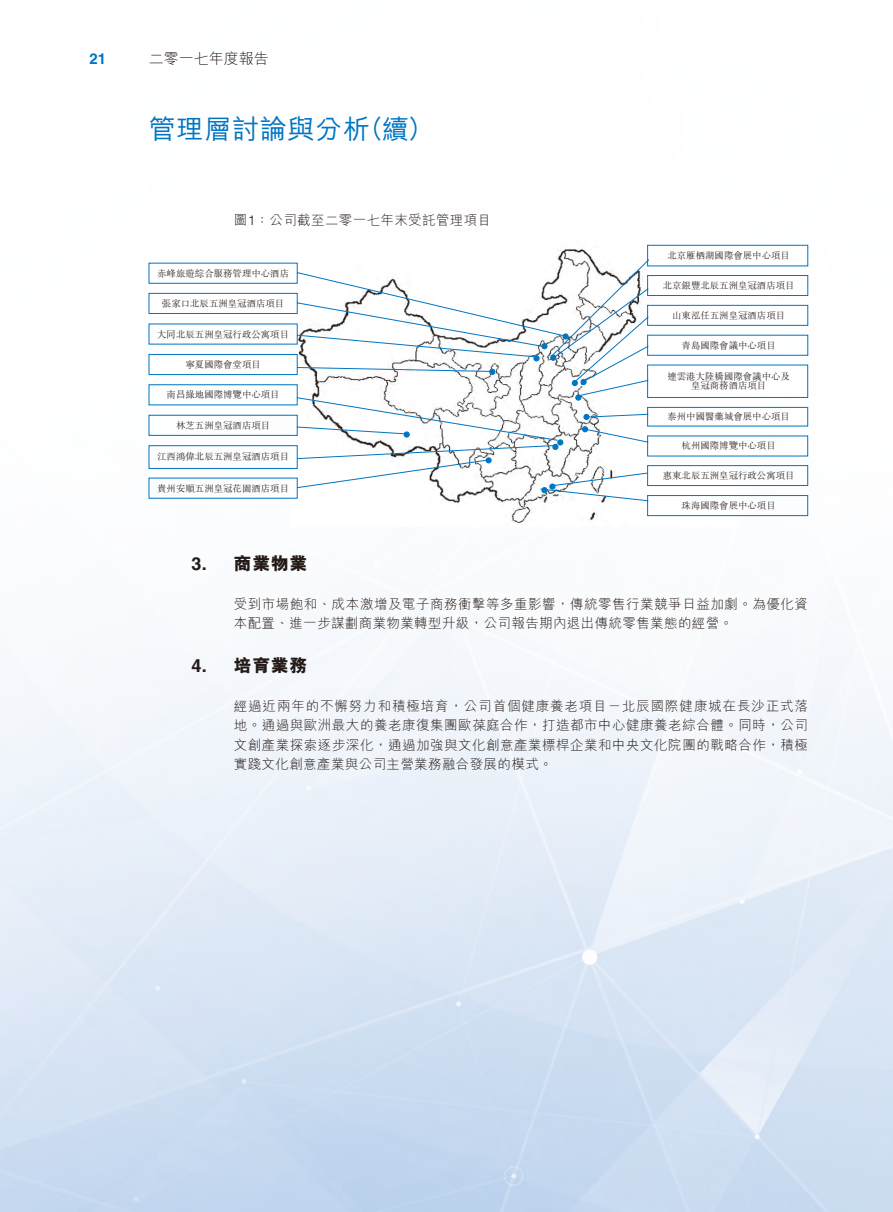
<style>
.page{position:relative;width:893px;height:1212px;background:#fff}
.page>*{position:absolute;margin:0;border:0;box-sizing:border-box;transform-origin:0 0}
.t1{font:500 27px "M Hei HK";letter-spacing:.03em;color:#0075c2}
.t2{font:800 18px "M Hei HK";letter-spacing:.03em;color:#231916}
.t3{font:700 18px "Helvetica LT Std";color:#231916}
.t4{font:300 15px "M Hei HK";color:#231916}
.t5{font:700 15px "Helvetica LT Std";color:#0075c2}
.t6{font:300 13.5px/19.5px "M Hei HK";letter-spacing:.03em;color:#231916}
.t7{font:9.45px/9.4px "M Sung HK Light B5 pc H";color:#231916;text-align:center}
.s1{font-family:"Helvetica LT Std"}
</style>
<div class="page">
<img style="left:441px;top:244px;width:295px;height:282px">
<svg style="left:149px;top:245px;width:659px;height:181px"></svg>
<svg style="left:149px;top:426px;width:391px;height:73px"></svg>
<svg style="left:540px;top:305px;width:268px;height:211px"></svg>
<p class="t5" style="left:89px;top:49px;width:18px">21</p>
<p class="t4" style="left:149px;top:51px;width:121px">二零一七年度報告</p>
<h1 class="t1" style="left:149px;top:109px;width:223px">管理層討論與分析</h1>
<h1 class="t1" style="left:357px;top:109px;width:79px">（續(</h1>
<p class="t6" style="left:234px;top:210px;width:259px">圖<span class="s1">1</span>：公司截至二零一七年末受託管理項目</p>
<p class="t7" style="left:157px;top:268px;width:133px">赤峰旅遊綜合服務管理中心酒店</p>
<p class="t7" style="left:162px;top:298px;width:124px">張家口北辰五洲皇冠酒店項目</p>
<p class="t7" style="left:157px;top:329px;width:133px">大同北辰五洲皇冠行政公寓項目</p>
<p class="t7" style="left:185px;top:359px;width:77px">寧夏國際會堂項目</p>
<p class="t7" style="left:167px;top:390px;width:115px">南昌綠地國際博覽中心項目</p>
<p class="t7" style="left:176px;top:420px;width:96px">林芝五洲皇冠酒店項目</p>
<p class="t7" style="left:157px;top:452px;width:133px">江西鴻偉北辰五洲皇冠酒店項目</p>
<p class="t7" style="left:157px;top:483px;width:133px">貴州安順五洲皇冠花園酒店項目</p>
<h2 class="t3" style="left:191px;top:552px;width:17px">3.</h2>
<h2 class="t2" style="left:234px;top:554px;width:75px">商業物業</h2>
<p class="t7" style="left:667px;top:250px;width:124px">北京雁栖湖國際會展中心項目</p>
<p class="t7" style="left:663px;top:280px;width:133px">北京銀豐北辰五洲皇冠酒店項目</p>
<p class="t7" style="left:672px;top:310px;width:115px">山東泓任五洲皇冠酒店項目</p>
<p class="t7" style="left:682px;top:340px;width:96px">青島國際會議中心項目</p>
<p class="t7" style="left:667px;top:371px;width:124px">連雲港大陸橋國際會議中心及皇冠商務酒店項目</p>
<p class="t7" style="left:667px;top:411px;width:124px">泰州中國醫藥城會展中心項目</p>
<p class="t7" style="left:682px;top:440px;width:96px">杭州國際博覽中心項目</p>
<p class="t7" style="left:663px;top:470px;width:133px">惠東北辰五洲皇冠行政公寓項目</p>
<p class="t7" style="left:682px;top:500px;width:96px">珠海國際會展中心項目</p>
<h2 class="t3" style="left:191px;top:654px;width:17px">4.</h2>
<p class="t6" style="left:234px;top:594px;width:576px">受到市場飽和、成本激增及電子商務衝擊等多重影響，傳統零售行業競爭日益加劇。為優化資本配置、進一步謀劃商業物業轉型升級，公司報告期內退出傳統零售業態的經營。</p>
<h2 class="t2" style="left:234px;top:656px;width:75px">培育業務</h2>
<p class="t6" style="left:234px;top:696px;width:576px;text-align:justify">經過近兩年的不懈努力和積極培育，公司首個健康養老項目－北辰國際健康城在長沙正式落地。通過與歐洲最大的養老康復集團歐葆庭合作，打造都市中心健康養老綜合體。同時，公司文創產業探索逐步深化，通過加強與文化創意產業標桿企業和中央文化院團的戰略合作，積極實踐文化創意產業與公司主營業務融合發展的模式。</p>
</div>
